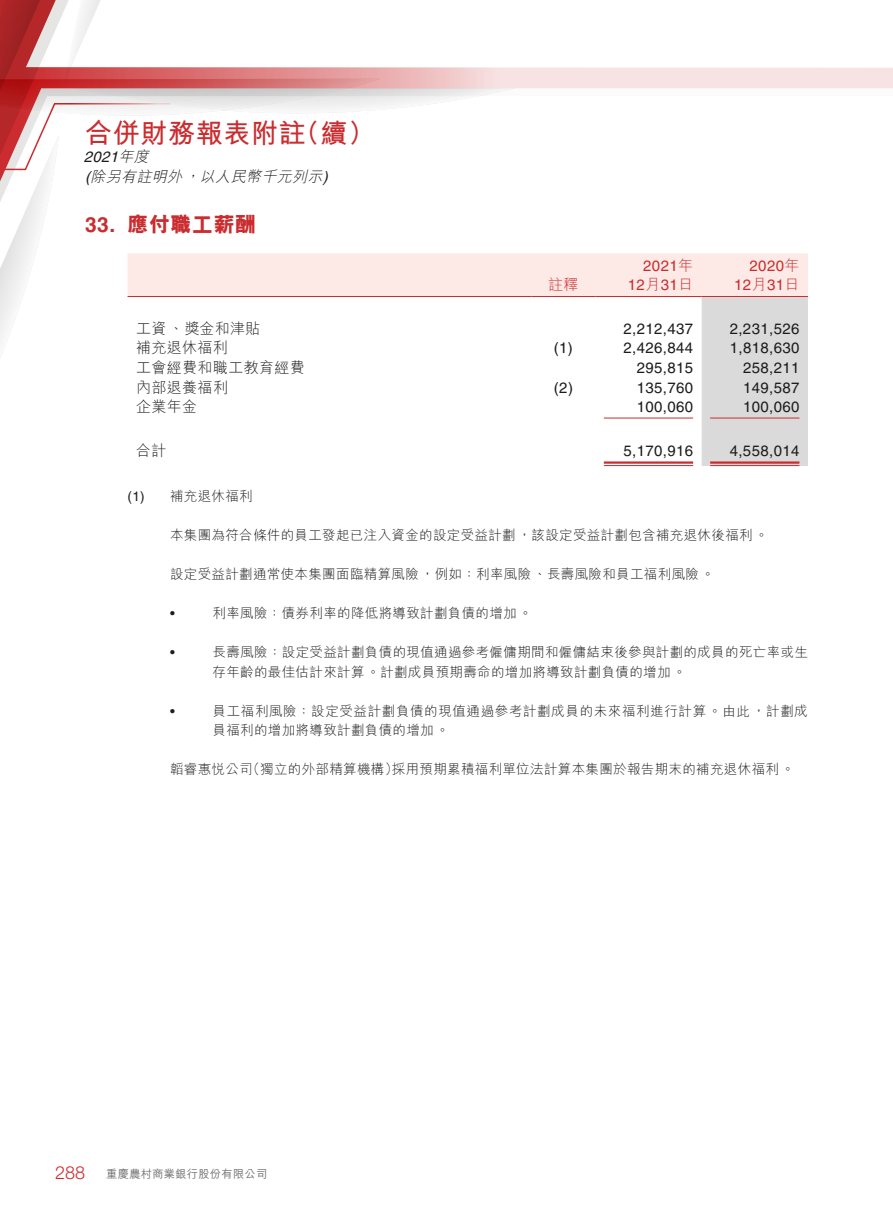
<style>
.page{position:relative;width:893px;height:1212px;background:#fff}
.page>*{position:absolute;margin:0;border:0;box-sizing:border-box;transform-origin:0 0}
.t1{font:700 27px "M Hei HK";letter-spacing:.025em;color:#ca2c2f}
.t2{font:800 21px "M Hei HK";letter-spacing:.025em;color:#ca2c2f}
.t3{font:15px "Helvetica LT Std";letter-spacing:.025em;color:#1c1c1b}
.t4{font:300 15px "M Hei HK";letter-spacing:.025em;color:#1c1c1b}
.t5{font:15px "Helvetica LT Std";letter-spacing:.025em;color:#ca2c2f}
.t6{font:italic 300 15px "M Hei HK";color:#1c1c1b}
.t7{font:italic 15px "Helvetica LT Std";color:#1c1c1b}
.t8{font:300 15px "M Hei HK";color:#ca2c2f}
.t9{font:300 13.5px/19.5px "M Hei HK";letter-spacing:.025em;color:#1c1c1b}
.t10{font:300 13.5px/19.5px "M Hei HK";letter-spacing:.045em;color:#1c1c1b}
.t11{font:13.5px "Helvetica LT Std";color:#1c1c1b}
.t12{font:500 11.25px "M Hei HK";letter-spacing:.025em;color:#6f6f6f}
.s1{font-family:"M Hei HK";font-weight:300}
.s2{font-family:"Helvetica LT Std";font-weight:400}
.s3{font-family:"Helvetica LT Std";font-weight:700}
.s4{font-family:"Helvetica Neue LT Std";font-weight:300;font-size:18px;color:#ca2c2f}
</style>
<div class="page">
<div style="left:808px;top:68px;width:85px;height:21px;background:#f8e3e4"></div>
<svg style="left:0;top:0;width:808px;height:466px"></svg>
<hr style="left:128px;top:296px;width:403px;height:1px;background:#ca2c2f">
<hr style="left:531px;top:296px;width:64px;height:1px;background:#ca2c2f">
<hr style="left:595px;top:296px;width:107px;height:1px;background:#ca2c2f">
<hr style="left:702px;top:296px;width:106px;height:1px;background:#ca2c2f">
<hr style="left:604px;top:418px;width:89px;height:1px;background:#ca2c2f">
<hr style="left:710px;top:418px;width:89px;height:1px;background:#ca2c2f">
<hr style="left:604px;top:461px;width:89px;height:3px;background:#ca2c2f">
<hr style="left:604px;top:465px;width:89px;height:1px;background:#ca2c2f">
<hr style="left:710px;top:461px;width:89px;height:3px;background:#ca2c2f">
<hr style="left:710px;top:465px;width:89px;height:1px;background:#ca2c2f">
<h1 class="t1" style="left:85px;top:113px;width:292px">合併財務報表附註（續）</h1>
<p class="t7" style="left:84px;top:148px;width:71px">2021<span class="s1">年度</span></p>
<p class="t6" style="left:85px;top:166px;width:248px"><span class="s2">(</span>除另有註明外，以人民幣千元列示<span class="s2">)</span></p>
<h2 class="t2" style="left:85px;top:210px;width:173px"><span class="s3">33.</span> 應付職工薪酬</h2>
<p class="t5" style="left:643px;top:257px;width:51px">2021<span class="s1">年</span></p>
<p class="t5" style="left:750px;top:257px;width:51px">2020<span class="s1">年</span></p>
<p class="t8" style="left:548px;top:274px;width:32px">註釋</p>
<p class="t5" style="left:628px;top:276px;width:67px">12<span class="s1">月</span>31<span class="s1">日</span></p>
<p class="t5" style="left:734px;top:276px;width:67px">12<span class="s1">月</span>31<span class="s1">日</span></p>
<p class="t4" style="left:136px;top:318px;width:126px">工資、獎金和津貼</p>
<p class="t3" style="left:623px;top:320px;width:71px">2,212,437</p>
<p class="t3" style="left:730px;top:320px;width:71px">2,231,526</p>
<p class="t4" style="left:136px;top:337px;width:93px">補充退休福利</p>
<p class="t3" style="left:554px;top:339px;width:21px">(1)</p>
<p class="t3" style="left:623px;top:339px;width:71px">2,426,844</p>
<p class="t3" style="left:730px;top:339px;width:71px">1,818,630</p>
<p class="t4" style="left:136px;top:357px;width:170px">工會經費和職工教育經費</p>
<p class="t3" style="left:637px;top:359px;width:58px">295,815</p>
<p class="t3" style="left:743px;top:359px;width:58px">258,211</p>
<p class="t4" style="left:136px;top:376px;width:93px">內部退養福利</p>
<p class="t3" style="left:554px;top:378px;width:21px">(2)</p>
<p class="t3" style="left:637px;top:378px;width:58px">135,760</p>
<p class="t3" style="left:743px;top:378px;width:58px">149,587</p>
<p class="t4" style="left:136px;top:396px;width:63px">企業年金</p>
<p class="t3" style="left:637px;top:398px;width:58px">100,060</p>
<p class="t3" style="left:743px;top:398px;width:58px">100,060</p>
<p class="t4" style="left:136px;top:439px;width:32px">合計</p>
<p class="t3" style="left:623px;top:441px;width:71px">5,170,916</p>
<p class="t3" style="left:730px;top:441px;width:71px">4,558,014</p>
<p class="t9" style="left:128px;top:486px;width:127px"><span class="s2">(1)</span> 補充退休福利</p>
<p class="t9" style="left:170px;top:525px;width:600px">本集團為符合條件的員工發起已注入資金的設定受益計劃，該設定受益計劃包含補充退休後福利。</p>
<p class="t9" style="left:170px;top:564px;width:546px">設定受益計劃通常使本集團面臨精算風險，例如：利率風險、長壽風險和員工福利風險。</p>
<p class="t11" style="left:170px;top:606px;width:6px">•</p>
<p class="t9" style="left:213px;top:603px;width:321px">利率風險：債券利率的降低將導致計劃負債的增加。</p>
<p class="t11" style="left:170px;top:645px;width:6px">•</p>
<p class="t9" style="left:213px;top:642px;width:597px">長壽風險：設定受益計劃負債的現值通過參考僱傭期間和僱傭結束後參與計劃的成員的死亡率或生存年齡的最佳估計來計算。計劃成員預期壽命的增加將導致計劃負債的增加。</p>
<p class="t11" style="left:170px;top:703px;width:6px">•</p>
<p class="t10" style="left:213px;top:700px;width:597px">員工福利風險：設定受益計劃負債的現值通過參考計劃成員的未來福利進行計算。由此，計劃成員福利的增加將導致計劃負債的增加。</p>
<p class="t9" style="left:170px;top:759px;width:626px">韜睿惠悅公司（獨立的外部精算機構）採用預期累積福利單位法計算本集團於報告期末的補充退休福利。</p>
<p class="t12" style="left:55px;top:1165px;width:213px"><span class="s4">288</span> 重慶農村商業銀行股份有限公司</p>
</div>
